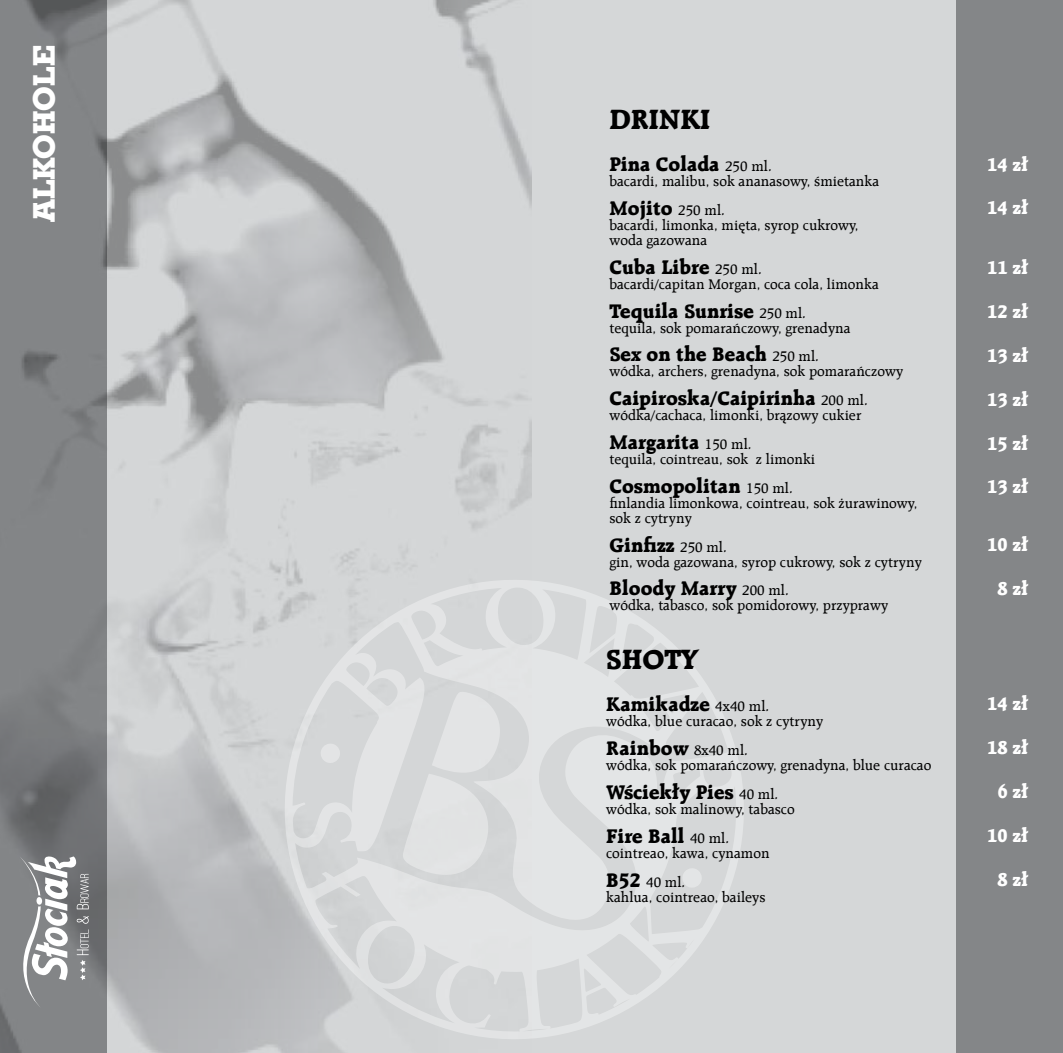
<style>
.page{position:relative;width:1063px;height:1053px;background:#fff}
.page>*{position:absolute;margin:0;border:0;box-sizing:border-box;transform-origin:0 0}
.t1{font:30px "Raleigh X Bd EU";color:#000}
.t2{font:30px "Geo Slab 703 X Bd EU";color:#fff}
.t3{font:21.25px "Raleigh X Bd EU";color:#000}
.t4{font:20px/43.8px "Raleigh X Bd EU";color:#fff}
.t5{font:15px/15px "Raleigh Md EU";color:#000}
.s1{font-family:"Raleigh Md EU";font-size:15px}
.s2{font-family:"Raleigh X Bd EU";font-size:21.25px}
</style>
<div class="page">
<div style="left:531px;top:0;width:532px;height:1052px;background:#d5d7d8"></div>
<div style="left:957px;top:0;width:106px;height:1052px;background:#848688"></div>
<img style="left:0;top:0;width:531px;height:1052px">
<svg style="left:256px;top:551px;width:488px;height:501px;fill:#d5d7d8"></svg>
<svg style="left:10px;top:855px;width:79px;height:152px"></svg>
<h1 class="t2" style="left:25px;top:222px;width:179px;rotate:-90deg">ALKOHOLE</h1>
<h1 class="t1" style="left:609px;top:101px;width:102px">DRINKI</h1>
<h2 class="t3" style="left:609px;top:151px;width:164px">Pina Colada <span class="s1">250 ml.</span></h2>
<p class="t5" style="left:609px;top:174px;width:271px">bacardi, malibu, sok ananasowy, śmietanka</p>
<h2 class="t3" style="left:609px;top:195px;width:117px">Mojito <span class="s1">250 ml.</span></h2>
<p class="t5" style="left:609px;top:217px;width:251px">bacardi, limonka, mięta, syrop cukrowy, woda gazowana</p>
<h2 class="t3" style="left:609px;top:254px;width:154px">Cuba Libre <span class="s1">250 ml.</span></h2>
<p class="t5" style="left:609px;top:276px;width:271px">bacardi/capitan Morgan, coca cola, limonka</p>
<h2 class="t3" style="left:609px;top:297px;width:198px">Tequila Sunrise <span class="s1">250 ml.</span></h2>
<p class="t5" style="left:609px;top:320px;width:243px">tequila, sok pomarańczowy, grenadyna</p>
<h2 class="t3" style="left:609px;top:341px;width:211px">Sex on the Beach <span class="s1">250 ml.</span></h2>
<p class="t5" style="left:609px;top:364px;width:295px">wódka, archers, grenadyna, sok pomarańczowy</p>
<h2 class="t3" style="left:609px;top:385px;width:260px">Caipiroska/Caipirinha <span class="s1">200 ml.</span></h2>
<p class="t5" style="left:609px;top:407px;width:253px">wódka/cachaca, limonki, brązowy cukier</p>
<h2 class="t3" style="left:609px;top:429px;width:144px">Margarita <span class="s1">150 ml.</span></h2>
<p class="t5" style="left:609px;top:451px;width:207px">tequila, cointreau, sok z limonki</p>
<h2 class="t3" style="left:609px;top:472px;width:185px">Cosmopolitan <span class="s1">150 ml.</span></h2>
<p class="t5" style="left:609px;top:495px;width:309px">finlandia limonkowa, cointreau, sok żurawinowy, sok z cytryny</p>
<h2 class="t3" style="left:609px;top:531px;width:119px">Ginfizz <span class="s1">250 ml.</span></h2>
<p class="t5" style="left:609px;top:554px;width:314px">gin, woda gazowana, syrop cukrowy, sok z cytryny</p>
<h2 class="t3" style="left:609px;top:575px;width:181px">Bloody Marry <span class="s1">200 ml.</span></h2>
<p class="t5" style="left:609px;top:597px;width:280px">wódka, tabasco, sok pomidorowy, przyprawy</p>
<h1 class="t1" style="left:606px;top:640px;width:93px">SHOTY</h1>
<h2 class="t3" style="left:606px;top:690px;width:165px">Kamikadze <span class="s1">4x40 ml.</span></h2>
<p class="t5" style="left:606px;top:713px;width:219px">wódka, blue curacao, sok z cytryny</p>
<h2 class="t3" style="left:606px;top:734px;width:143px">Rainbow <span class="s1">8x40 ml.</span></h2>
<p class="t5" style="left:606px;top:757px;width:327px">wódka, sok pomarańczowy, grenadyna, blue curacao</p>
<h2 class="t3" style="left:606px;top:778px;width:174px">Wściekły Pies <span class="s1">40 ml.</span></h2>
<p class="t5" style="left:606px;top:801px;width:190px">wódka, sok malinowy, tabasco</p>
<h2 class="t3" style="left:606px;top:822px;width:125px">Fire Ball <span class="s1">40 ml.</span></h2>
<p class="t5" style="left:606px;top:845px;width:165px">cointreao, kawa, cynamon</p>
<h3 class="t4" style="left:987px;top:142px;width:43px">14 zł<br>14 zł</h3>
<h3 class="t4" style="left:987px;top:246px;width:43px;text-align:justify">11 zł 12 zł 13 zł 13 zł 15 zł 13 zł</h3>
<h3 class="t4" style="left:987px;top:523px;width:43px;text-align:center">10 zł<br>8 zł</h3>
<h3 class="t4" style="left:987px;top:681px;width:43px">14 zł</h3>
<h3 class="t4" style="left:987px;top:725px;width:43px">18 zł</h3>
<h3 class="t4" style="left:997px;top:769px;width:32px">6 zł</h3>
<h3 class="t4" style="left:987px;top:813px;width:43px">10 zł</h3>
<p class="t5" style="left:606px;top:874px;width:161px"><span class="s2">B52</span> 40 ml.<br>kahlua, cointreao, baileys</p>
<h3 class="t4" style="left:997px;top:857px;width:32px">8 zł</h3>
</div>
